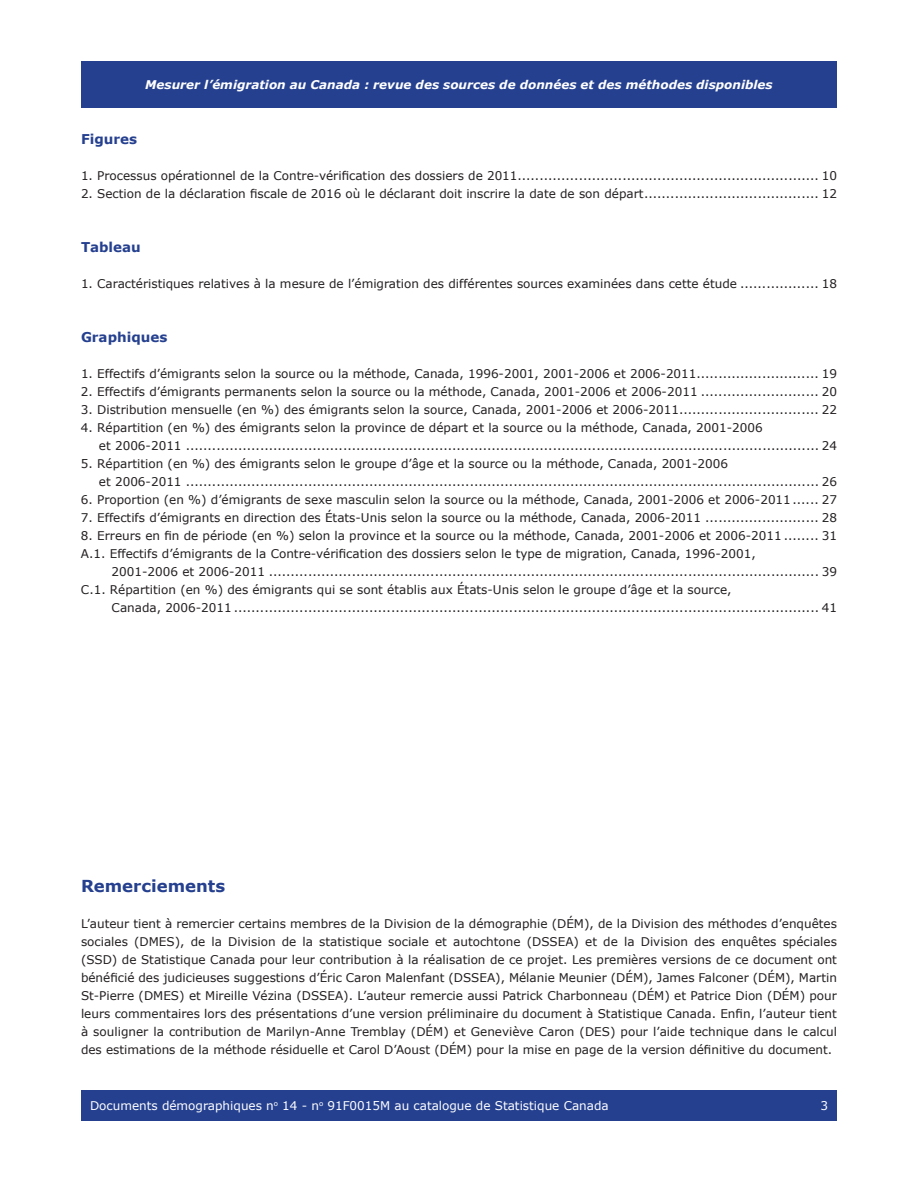
<style>
.page{position:relative;width:918px;height:1188px;background:#fff}
.page>*{position:absolute;margin:0;border:0;box-sizing:border-box;transform-origin:0 0}
.PH1__no_numbering{font:700 16.5px "Verdana";color:#25408f}
.PH2__no_numbering{font:700 13.5px "Verdana";color:#25408f}
.TOC_Main_Headers{font:12px "Verdana";color:#231f20}
.Regular_Paragraph{font:12px/18px "Verdana";color:#231f20;text-align:justify}
.TOC_Main_Headers__2{font:12px "Verdana";color:#231f20}
.t1{font:italic 700 12px "Verdana";color:#fff}
.t2{font:12px "Verdana";color:#fff}
</style>
<div class="page">
<div style="left:671px;top:1090px;width:166px;height:30px;background:#25408f"></div>
<div style="left:81px;top:62px;width:756px;height:46px;background:#25408f"></div>
<div style="left:81px;top:1090px;width:590px;height:30px;background:#25408f"></div>
<p class="t1" style="left:145px;top:77px;width:629px">Mesurer l’émigration au Canada : revue des sources de données et des méthodes disponibles</p>
<p class="PH2__no_numbering" style="left:81px;top:130px;width:58px">Figures</p>
<p class="TOC_Main_Headers" style="left:81px;top:167px;width:758px">1. Processus opérationnel de la Contre-vérification des dossiers de 2011..................................................................... 10</p>
<p class="TOC_Main_Headers" style="left:81px;top:185px;width:758px">2. Section de la déclaration fiscale de 2016 où le déclarant doit inscrire la date de son départ........................................ 12</p>
<p class="PH2__no_numbering" style="left:81px;top:238px;width:61px">Tableau</p>
<p class="TOC_Main_Headers" style="left:81px;top:275px;width:758px">1. Caractéristiques relatives à la mesure de l’émigration des différentes sources examinées dans cette étude .................. 18</p>
<p class="PH2__no_numbering" style="left:81px;top:328px;width:88px">Graphiques</p>
<p class="TOC_Main_Headers" style="left:81px;top:365px;width:758px">1. Effectifs d’émigrants selon la source ou la méthode, Canada, 1996-2001, 2001-2006 et 2006-2011............................ 19</p>
<p class="TOC_Main_Headers" style="left:81px;top:383px;width:758px">2. Effectifs d’émigrants permanents selon la source ou la méthode, Canada, 2001-2006 et 2006-2011 ........................... 20</p>
<p class="TOC_Main_Headers" style="left:81px;top:401px;width:758px">3. Distribution mensuelle (en %) des émigrants selon la source, Canada, 2001-2006 et 2006-2011................................ 22</p>
<p class="TOC_Main_Headers" style="left:81px;top:419px;width:683px">4. Répartition (en %) des émigrants selon la province de départ et la source ou la méthode, Canada, 2001-2006</p>
<p class="TOC_Main_Headers__2" style="left:99px;top:437px;width:740px">et 2006-2011 ................................................................................................................................................. 24</p>
<p class="TOC_Main_Headers" style="left:81px;top:455px;width:649px">5. Répartition (en %) des émigrants selon le groupe d’âge et la source ou la méthode, Canada, 2001-2006</p>
<p class="TOC_Main_Headers__2" style="left:99px;top:473px;width:740px">et 2006-2011 ................................................................................................................................................. 26</p>
<p class="TOC_Main_Headers" style="left:81px;top:491px;width:758px">6. Proportion (en %) d’émigrants de sexe masculin selon la source ou la méthode, Canada, 2001-2006 et 2006-2011...... 27</p>
<p class="TOC_Main_Headers" style="left:81px;top:509px;width:758px">7. Effectifs d’émigrants en direction des États-Unis selon la source ou la méthode, Canada, 2006-2011 .......................... 28</p>
<p class="TOC_Main_Headers" style="left:81px;top:527px;width:758px">8. Erreurs en fin de période (en %) selon la province et la source ou la méthode, Canada, 2001-2006 et 2006-2011 ........ 31</p>
<p class="TOC_Main_Headers" style="left:81px;top:545px;width:676px">A.1. Effectifs d’émigrants de la Contre-vérification des dossiers selon le type de migration, Canada, 1996-2001,</p>
<p class="TOC_Main_Headers__2" style="left:112px;top:563px;width:727px">2001-2006 et 2006-2011 .............................................................................................................................. 39</p>
<p class="TOC_Main_Headers" style="left:81px;top:581px;width:652px">C.1. Répartition (en %) des émigrants qui se sont établis aux États-Unis selon le groupe d’âge et la source,</p>
<p class="TOC_Main_Headers__2" style="left:112px;top:599px;width:727px">Canada, 2006-2011 ...................................................................................................................................... 41</p>
<p class="PH1__no_numbering" style="left:81px;top:874px;width:146px">Remerciements</p>
<p class="Regular_Paragraph" style="left:81px;top:914px;width:758px">L’auteur tient à remercier certains membres de la Division de la démographie (DÉM), de la Division des méthodes d’enquêtes sociales (DMES), de la Division de la statistique sociale et autochtone (DSSEA) et de la Division des enquêtes spéciales (SSD) de Statistique Canada pour leur contribution à la réalisation de ce projet. Les premières versions de ce document ont bénéficié des judicieuses suggestions d’Éric Caron Malenfant (DSSEA), Mélanie Meunier (DÉM), James Falconer (DÉM), Martin St-Pierre (DMES) et Mireille Vézina (DSSEA). L’auteur remercie aussi Patrick Charbonneau (DÉM) et Patrice Dion (DÉM) pour leurs commentaires lors des présentations d’une version préliminaire du document à Statistique Canada. Enfin, l’auteur tient à souligner la contribution de Marilyn-Anne Tremblay (DÉM) et Geneviève Caron (DES) pour l’aide technique dans le calcul des estimations de la méthode résiduelle et Carol D’Aoust (DÉM) pour la mise en page de la version définitive du document.</p>
<p class="t2" style="left:90px;top:1097px;width:520px">Documents démographiques n<sup>o</sup> 14 - n<sup>o</sup> 91F0015M au catalogue de Statistique Canada</p>
<p class="t2" style="left:820px;top:1097px;width:9px">3</p>
</div>
